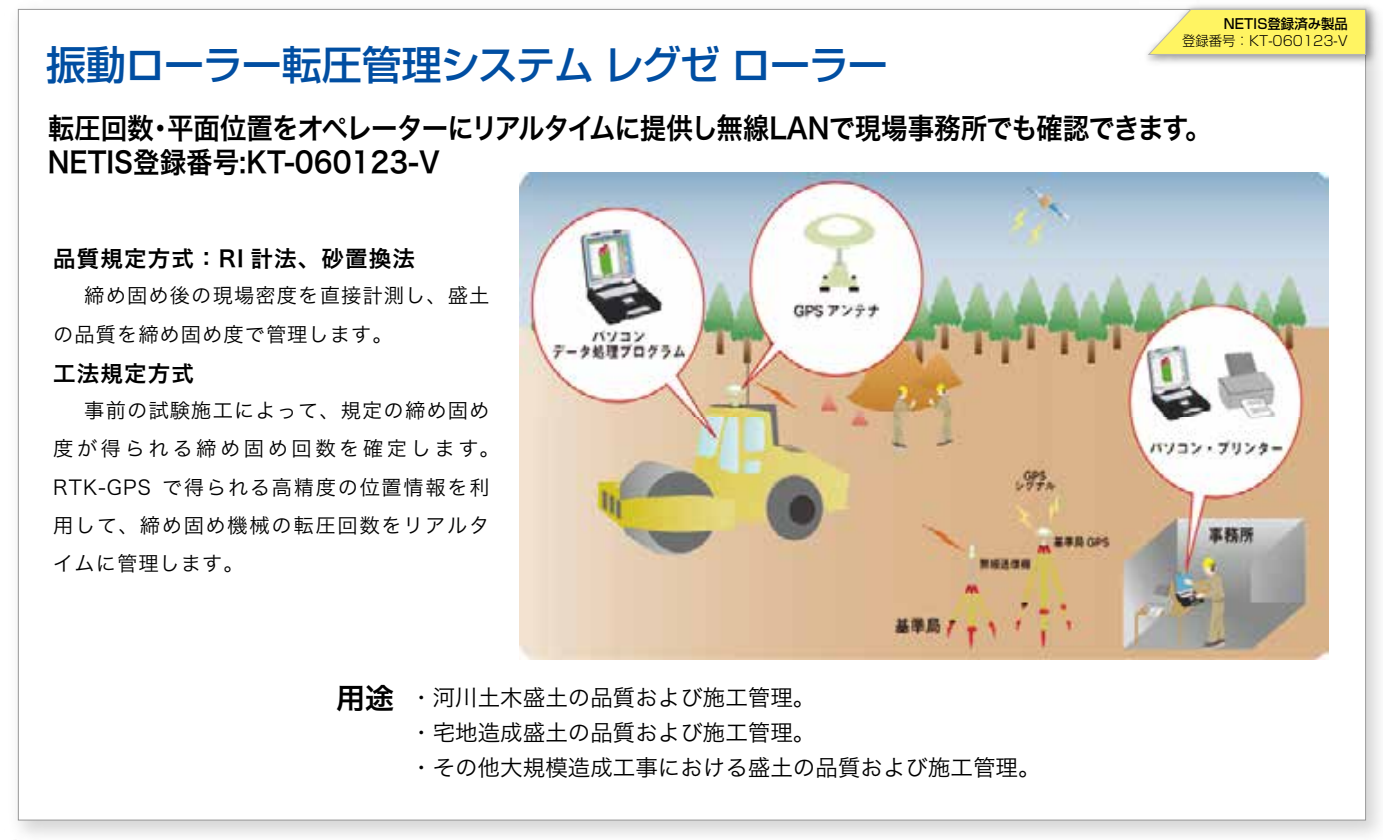
<style>
.page{position:relative;width:1383px;height:840px;background:#fff}
.page>*{position:absolute;margin:0;border:0;box-sizing:border-box;transform-origin:0 0}
.t1{font:500 40px "Shin Go Pr 6";letter-spacing:-.03em;color:#004ea2}
.t2{font:28.75px/34.5px "Hira Kaku Pro N W6";color:#000;scale:.92 1}
.t3{font:28.75px "Hira Kaku Pro N W6";color:#000}
.t4{font:22.5px/35px "Hira Kaku Pro W3";color:#000}
.t5{font:22.5px "Hira Kaku Pro W6";letter-spacing:.05em;color:#000}
.t6{font:20.25px/38.2px "Hira Kaku Pro N W3";letter-spacing:.085em;color:#000}
.t7{font:20.25px/38.2px "Hira Kaku Pro N W3";letter-spacing:.055em;color:#000}
.t8{font:300 13.75px "Shin Go Pr 6";color:#000}
.t9{font:500 13.75px "Shin Go Pr 6";color:#000}
</style>
<div class="page">
<img style="left:17px;top:8px;width:1363px;height:828px">
<div style="left:18px;top:9px;width:1347px;height:811px;background:#fff"></div>
<img style="left:1139px;top:5px;width:241px;height:66px">
<svg style="left:1147px;top:9px;width:218px;height:46px;background:#faf175"></svg>
<img style="left:519px;top:173px;width:809px;height:487px">
<h1 class="t1" style="left:46px;top:32px;width:843px">振動ローラー転圧管理システム レグゼ ローラー</h1>
<p class="t9" style="left:1223px;top:12px;width:125px">NETIS登録済み製品</p>
<p class="t8" style="left:1181px;top:30px;width:167px">登録番号：KT-060123-V</p>
<h2 class="t2" style="left:48px;top:110px;width:1266px">転圧回数・平面位置をオペレーターにリアルタイムに提供し無線LANで現場事務所でも確認できます。<br>NETIS登録番号:KT-060123-V</h2>
<p class="t5" style="left:53px;top:238px;width:363px">品質規定方式：RI 計法、砂置換法</p>
<p class="t7" style="left:53px;top:275px;width:438px;text-indent:31px">締め固め後の現場密度を直接計測し、盛土の品質を締め固め度で管理します。</p>
<p class="t5" style="left:53px;top:353px;width:142px">工法規定方式</p>
<p class="t6" style="left:53px;top:390px;width:448px;text-indent:31px">事前の試験施工によって、規定の締め固め度が得られる締め固め回数を確定します。<br>RTK-GPS で得られる高精度の位置情報を利用して、締め固め機械の転圧回数をリアルタイムに管理します。</p>
<h2 class="t3" style="left:336px;top:672px;width:59px">用途</h2>
<p class="t4" style="left:410px;top:678px;width:631px">・河川土木盛土の品質および施工管理。<br>・宅地造成盛土の品質および施工管理。<br>・その他大規模造成工事における盛土の品質および施工管理。</p>
</div>
